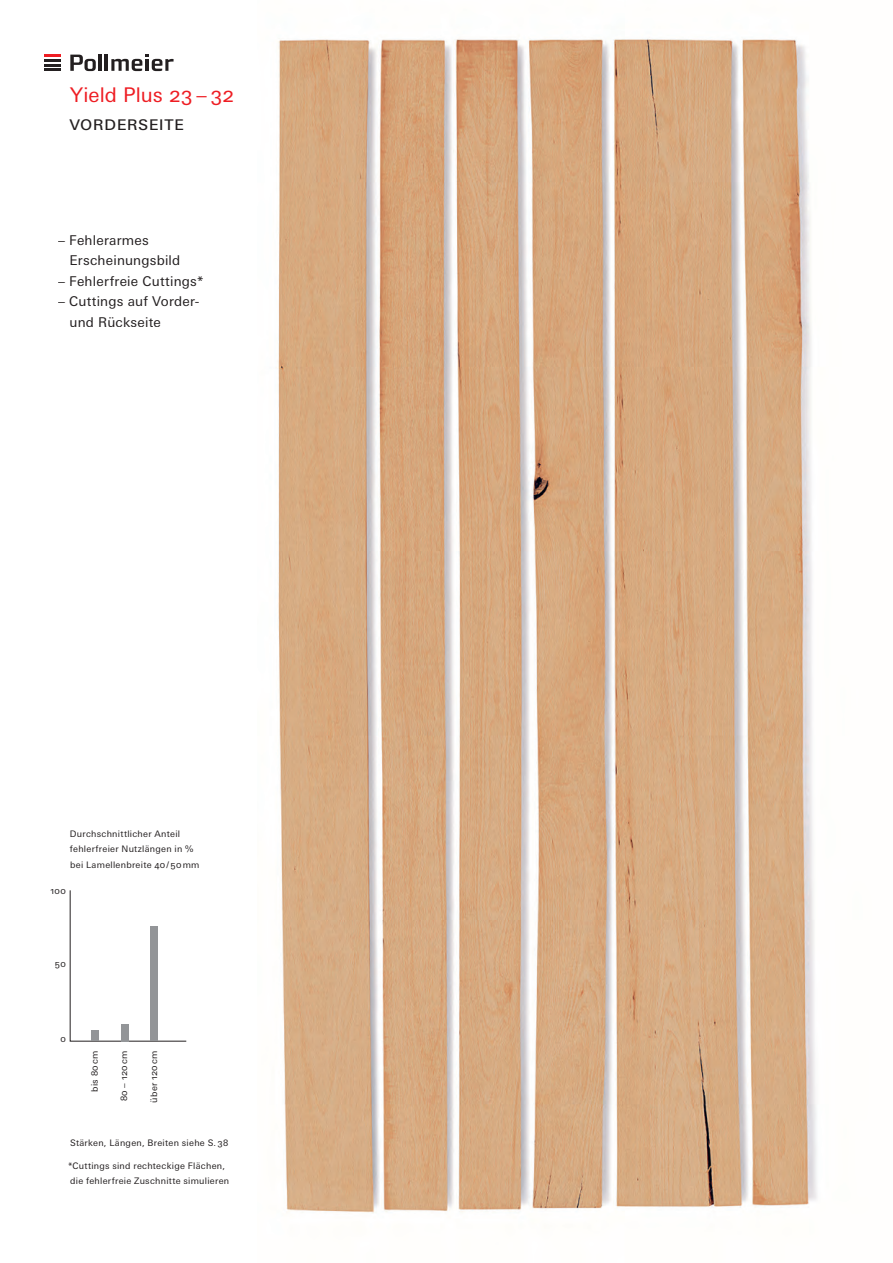
<style>
.page{position:relative;width:893px;height:1263px;background:#fff}
.page>*{position:absolute;margin:0;border:0;box-sizing:border-box;transform-origin:0 0}
.Headline-Sortierung{font:20.25px "Univers Next W1 G";color:#ee1d23}
.t1{font:19.5px "Univers Next W1 G";letter-spacing:.02em;color:#231f20}
.t2{font:13.5px/20.4px "Univers Next W1 G";letter-spacing:.015em;color:#231f20}
.t3{font:9px/15.3px "Univers Next W1 G";letter-spacing:.03em;color:#231f20;text-align:center}
</style>
<div class="page">
<svg style="left:70px;top:890px;width:117px;height:151px"></svg>
<svg style="left:44px;top:55px;width:16px;height:2px"></svg>
<hr style="left:44px;top:59px;width:16px;height:3px;background:#231f20">
<svg style="left:44px;top:64px;width:16px;height:2px"></svg>
<hr style="left:44px;top:68px;width:16px;height:3px;background:#231f20">
<hr style="left:99px;top:54px;width:3px;height:17px;background:#231f20">
<hr style="left:105px;top:54px;width:3px;height:17px;background:#231f20">
<svg style="left:70px;top:55px;width:26px;height:16px"></svg>
<svg style="left:111px;top:54px;width:63px;height:17px"></svg>
<img style="left:276px;top:39px;width:541px;height:1174px">
<div style="left:91px;top:1030px;width:8px;height:11px;background:#939598"></div>
<div style="left:121px;top:1024px;width:7px;height:17px;background:#939598"></div>
<div style="left:151px;top:926px;width:7px;height:115px;background:#939598"></div>
<p class="Headline-Sortierung" style="left:70px;top:83px;width:166px">Yield Plus 23 – 32</p>
<h2 class="t1" style="left:69px;top:112px;width:116px">vorderseite</h2>
<h3 class="t2" style="left:70px;top:230px;width:112px;text-indent:-12px">– Fehlerarmes<br>Erscheinungsbild</h3>
<h3 class="t2" style="left:58px;top:271px;width:148px">– Fehlerfreie Cuttings*</h3>
<h3 class="t2" style="left:70px;top:291px;width:132px;text-indent:-12px">– Cuttings auf Vorder&shy;und Rückseite</h3>
<p class="t3" style="left:70px;top:826px;width:131px;text-align:left">Durchschnittlicher Anteil fehlerfreier Nutzlängen in % bei Lamellenbreite 40/50mm</p>
<p class="t3" style="left:51px;top:883px;width:17px">100</p>
<p class="t3" style="left:55px;top:956px;width:12px">50</p>
<p class="t3" style="left:60px;top:1031px;width:7px">0</p>
<p class="t3" style="left:87px;top:1092px;width:43px;rotate:-90deg">bis 80cm</p>
<p class="t3" style="left:116px;top:1101px;width:52px;rotate:-90deg">80 – 120cm</p>
<p class="t3" style="left:146px;top:1103px;width:54px;rotate:-90deg">über 120cm</p>
<p class="t3" style="left:70px;top:1135px;width:160px">Stärken, Längen, Breiten siehe S. 38</p>
<p class="t3" style="left:67px;top:1158px;width:164px">*Cuttings sind rechteckige Flächen, die fehlerfreie Zuschnitte simulieren</p>
</div>
